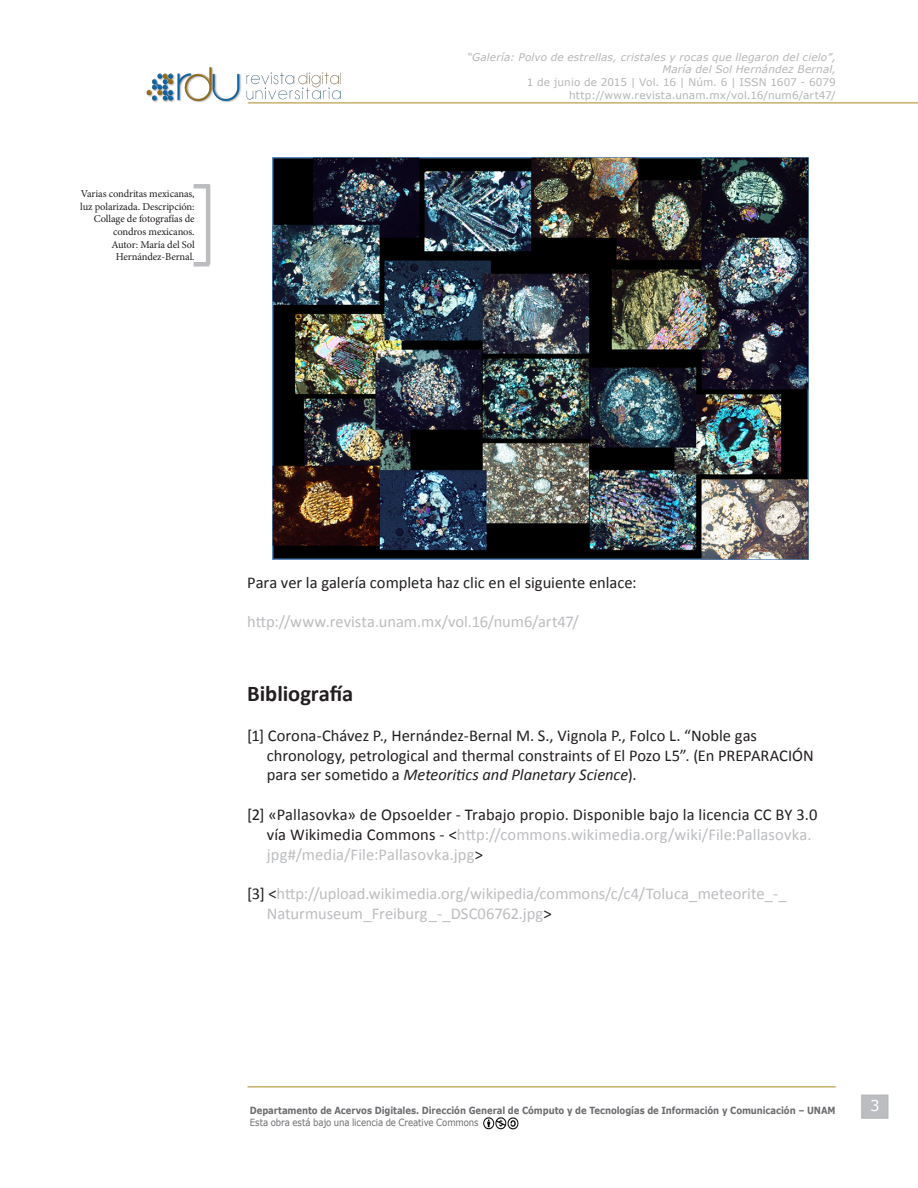
<style>
.page{position:relative;width:918px;height:1188px;background:#fff}
.page>*{position:absolute;margin:0;border:0;box-sizing:border-box;transform-origin:0 0}
.subtitulo_2_de_texto{font:700 22.5px "Calibri";letter-spacing:-.005em;color:#231f20}
.nota_al_pie{font:16.5px/19.8px "Calibri";letter-spacing:.005em;color:#231f20}
.nota_al_pie-2{font:16.5px/19.8px "Calibri";color:#bcbdc0}
.subtitulo_2_de_texto-2{font:16.5px "Calibri";letter-spacing:-.005em;color:#231f20}
.subtitulo_2_de_texto-3{font:16.5px "Calibri";letter-spacing:-.005em;color:#bcbdc0}
.t1{font:15px "Verdana";color:#fff}
.epigrafe{font:10.5px/12.6px "Minion Pro";letter-spacing:-.01em;color:#231f20;text-align:right}
.t2{font:italic 10.5px/12.6px "Verdana";letter-spacing:.015em;color:#b4b5b8;text-align:right}
.t3{font:10.5px/12.6px "Verdana";letter-spacing:.01em;color:#b4b5b8;text-align:right}
.t4{font:700 9.9px "Verdana";letter-spacing:-.01em;color:#6c6d70;scale:.86 1}
.t5{font:9.9px "Verdana";letter-spacing:-.01em;color:#6c6d70;scale:.87 1}
.s1{font-style:italic}
.s2{color:#bcbdc0}
.s3{color:#231f20}
</style>
<div class="page">
<div style="left:861px;top:1095px;width:27px;height:24px;background:#bcbdc0"></div>
<img style="left:146px;top:67px;width:195px;height:36px">
<hr style="left:247px;top:102px;width:671px;height:2px;background:#cbb87c">
<hr style="left:248px;top:103px;width:670px;height:1px;background:#ba9b32">
<hr style="left:247px;top:1086px;width:589px;height:2px;background:#cab677">
<hr style="left:248px;top:1087px;width:588px;height:1px;background:#ba9b32">
<img style="left:483px;top:1117px;width:36px;height:13px">
<hr style="left:206px;top:184px;width:4px;height:81px;background:#bcbdc0">
<div style="left:194px;top:262px;width:15px;height:5px;background:#bcbdc0"></div>
<div style="left:194px;top:184px;width:15px;height:5px;background:#bcbdc0"></div>
<img style="left:273px;top:157px;width:536px;height:403px">
<p class="epigrafe" style="left:80px;top:188px;width:116px">Varias condritas mexicanas, luz polarizada. Descripción:<br>Collage de fotografías de condros mexicanos.<br>Autor: María del Sol<br>Hernández-Bernal.</p>
<p class="t2" style="left:467px;top:51px;width:370px">“Galería: Polvo de estrellas, cristales y rocas que llegaron del cielo”,<br>María del Sol Hernández Bernal,</p>
<p class="t3" style="left:527px;top:76px;width:311px">1 de junio de 2015 | Vol. 16 | Núm. 6 | ISSN 1607 - 6079 http://www.revista.unam.mx/vol.16/num6/art47/</p>
<p class="subtitulo_2_de_texto-2" style="left:247px;top:571px;width:391px">Para ver la galería completa haz clic en el siguiente enlace:</p>
<p class="subtitulo_2_de_texto-3" style="left:247px;top:611px;width:333px">http://www.revista.unam.mx/vol.16/num6/art47/</p>
<p class="subtitulo_2_de_texto" style="left:247px;top:678px;width:108px">Bibliografía</p>
<p class="nota_al_pie" style="left:267px;top:725px;width:549px;text-indent:-20px">[1] Corona-Chávez P., Hernández-Bernal M. S., Vignola P., Folco L. “Noble gas chronology, petrological and thermal constraints of El Pozo L5”. (En PREPARACIÓN para ser sometido a <span class="s1">Meteoritics and Planetary Science</span>).</p>
<p class="nota_al_pie" style="left:267px;top:804px;width:552px;text-indent:-20px">[2] «Pallasovka» de Opsoelder - Trabajo propio. Disponible bajo la licencia CC BY 3.0 vía Wikimedia Commons - &lt;<span class="s2">http://commons.wikimedia.org/wiki/File:Pallasovka. jpg#/media/File:Pallasovka.jpg</span>&gt;</p>
<p class="nota_al_pie-2" style="left:267px;top:883px;width:522px;text-indent:-20px"><span class="s3">[3] &lt;</span>http://upload.wikimedia.org/wikipedia/commons/c/c4/Toluca_meteorite_-_<br>Naturmuseum_Freiburg_-_DSC06762.jpg<span class="s3">&gt;</span></p>
<p class="t4" style="left:250px;top:1103px;width:683px">Departamento de Acervos Digitales. Dirección General de Cómputo y de Tecnologías de Información y Comunicación – UNAM</p>
<p class="t5" style="left:250px;top:1115px;width:265px">Esta obra está bajo una licencia de Creative Commons</p>
<p class="t1" style="left:870px;top:1096px;width:11px">3</p>
</div>
